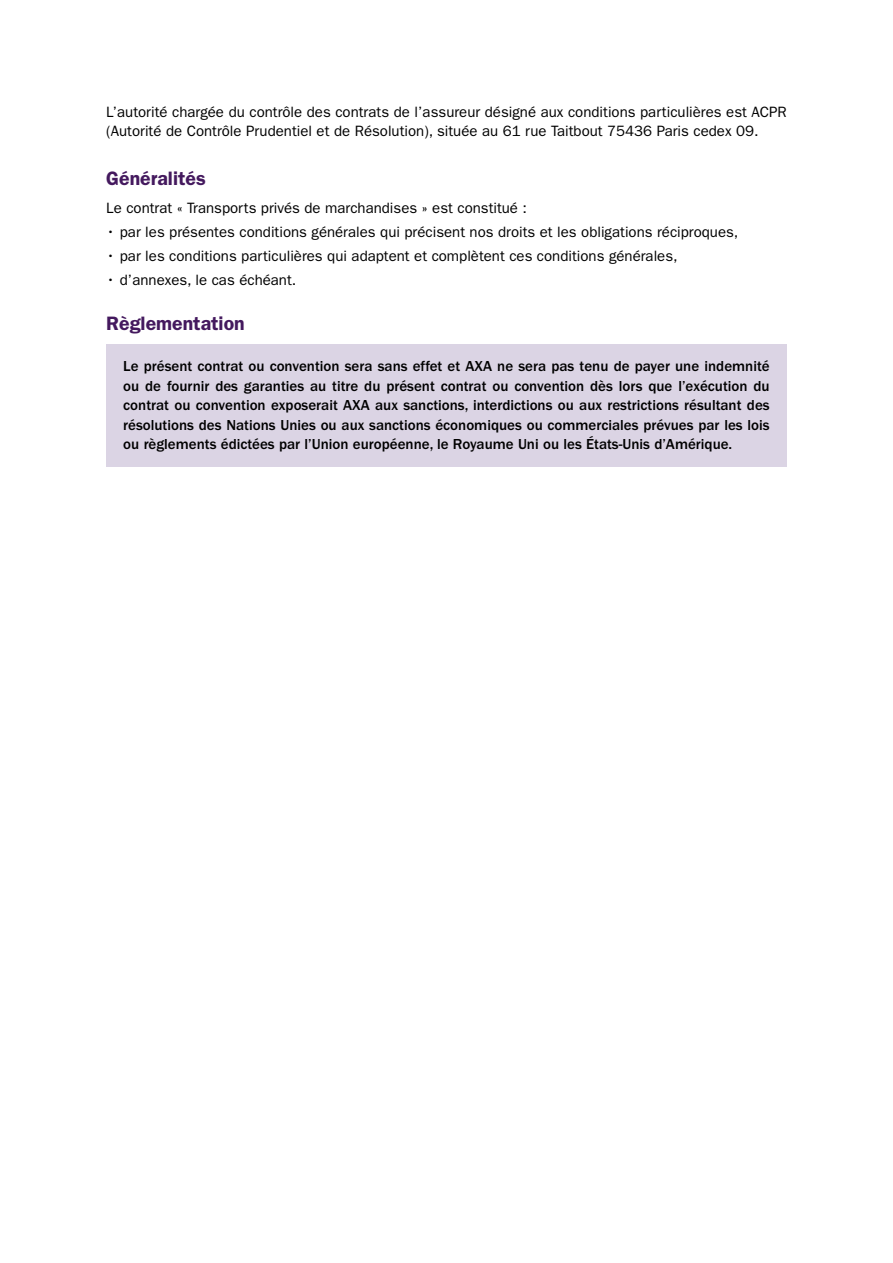
<style>
.page{position:relative;width:893px;height:1263px;background:#fff}
.page>*{position:absolute;margin:0;border:0;box-sizing:border-box;transform-origin:0 0}
.t1{font:600 19.5px "ITC Franklin Gothic Std";color:#44195e}
.t2{font:15px/19.5px "ITC Franklin Gothic Std";color:#000}
.t3{font:500 15px/19.5px "ITC Franklin Gothic Std";color:#000;text-align:justify}
</style>
<div class="page">
<div style="left:106px;top:344px;width:681px;height:122px;background:#dbd4e4"></div>
<p class="t2" style="left:106px;top:102px;width:682px">L’autorité chargée du contrôle des contrats de l’assureur désigné aux conditions particulières est ACPR (Autorité de Contrôle Prudentiel et de Résolution), située au 61 rue Taitbout 75436 Paris cedex 09.</p>
<h1 class="t1" style="left:106px;top:167px;width:101px">Généralités</h1>
<p class="t2" style="left:106px;top:199px;width:422px">Le contrat « Transports privés de marchandises » est constitué :</p>
<p class="t2" style="left:106px;top:222px;width:634px">• par les présentes conditions générales qui précisent nos droits et les obligations réciproques,</p>
<p class="t2" style="left:106px;top:246px;width:573px">• par les conditions particulières qui adaptent et complètent ces conditions générales,</p>
<p class="t2" style="left:106px;top:270px;width:192px">• d’annexes, le cas échéant.</p>
<h1 class="t1" style="left:106px;top:311px;width:140px">Règlementation</h1>
<p class="t3" style="left:123px;top:357px;width:648px">Le présent contrat ou convention sera sans effet et AXA ne sera pas tenu de payer une indemnité ou de fournir des garanties au titre du présent contrat ou convention dès lors que l’exécution du contrat ou convention exposerait AXA aux sanctions, interdictions ou aux restrictions résultant des résolutions des Nations Unies ou aux sanctions économiques ou commerciales prévues par les lois ou règlements édictées par l’Union européenne, le Royaume Uni ou les États-Unis d’Amérique.</p>
</div>
